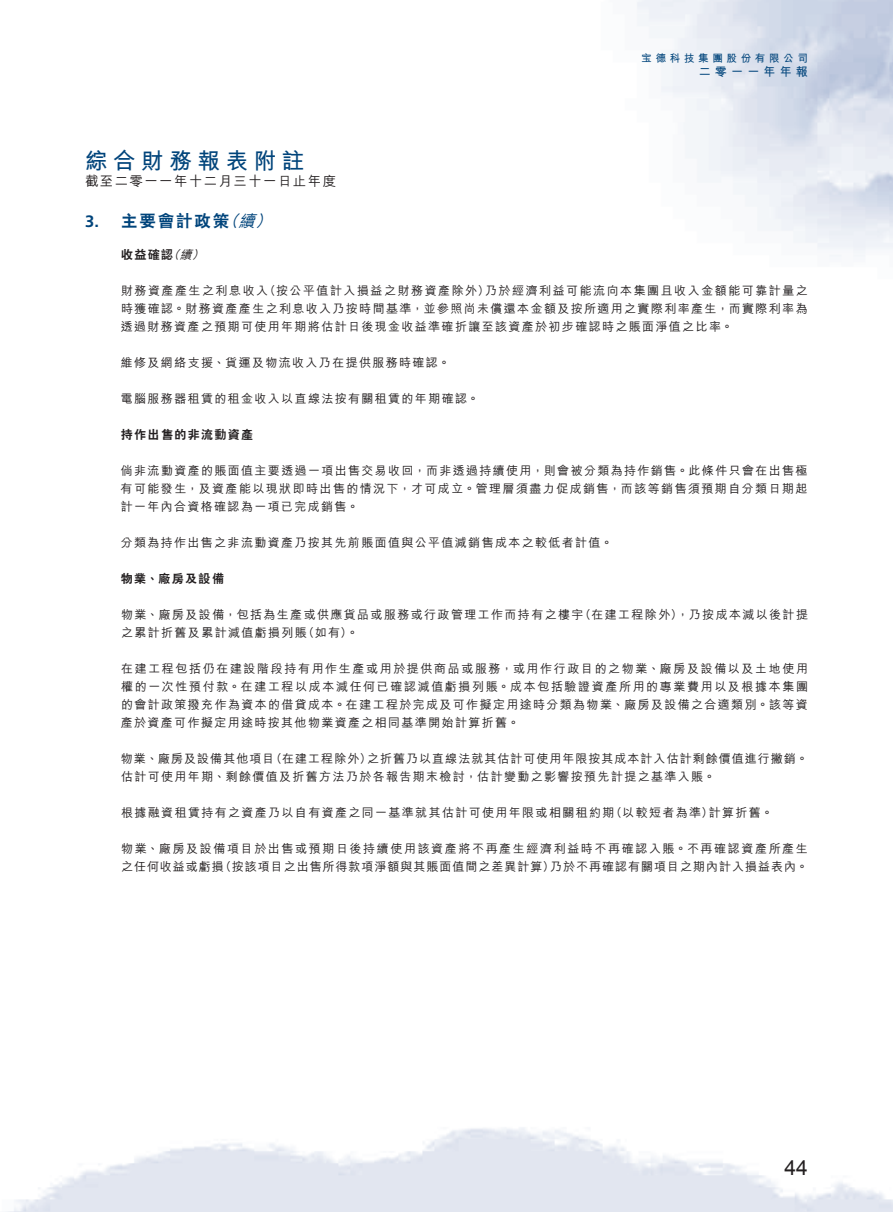
<style>
.page{position:relative;width:893px;height:1212px;background:#fff}
.page>*{position:absolute;margin:0;border:0;box-sizing:border-box;transform-origin:0 0}
.t1{font:700 22.5px "M Hei HK";letter-spacing:.25em;color:#00447b}
.t2{font:21px "Arial";color:#231f20}
.t3{font:800 16.5px "C Hei 2 HK";letter-spacing:.115em;color:#00447b}
.t4{font:italic 500 16.5px "M Hei HK";color:#00447b}
.t5{font:700 16.5px "Frutiger LT Std";color:#00447b}
.t6{font:500 13.5px "M Hei HK";letter-spacing:.1em;color:#231f20}
.t7{font:500 12px/18px "M Hei HK";letter-spacing:.115em;color:#231f20}
.t8{font:500 12px/18px "M Hei HK";letter-spacing:.135em;color:#231f20;text-align:right}
.t9{font:500 12px "M Hei HK";letter-spacing:.085em;color:#231f20}
.t10{font:500 12px "M Hei HK";letter-spacing:.08em;color:#231f20}
.t11{font:800 12px "C Hei 2 HK";letter-spacing:.115em;color:#231f20}
.t12{font:700 12px "M Hei HK";letter-spacing:.35em;color:#00447b}
.t13{font:italic 500 12px "M Hei HK";color:#231f20}
.t14{font:700 10.5px "M Hei HK";letter-spacing:.35em;color:#00447b}
</style>
<div class="page">
<h1 class="t1" style="left:85px;top:144px;width:221px">綜合財務報表附註</h1>
<p class="t6" style="left:85px;top:172px;width:253px">截至二零一一年十二月三十一日止年度</p>
<h3 class="t4" style="left:255px;top:209px;width:24px">(</h3>
<h3 class="t3" style="left:121px;top:210px;width:110px">主要會計政策</h3>
<h3 class="t4" style="left:222px;top:209px;width:24px">（</h3>
<h3 class="t4" style="left:239px;top:209px;width:24px">續</h3>
<h3 class="t5" style="left:85px;top:212px;width:15px">3.</h3>
<p class="t11" style="left:121px;top:247px;width:54px">收益確認</p>
<p class="t13" style="left:192px;top:246px;width:18px">(</p>
<p class="t13" style="left:168px;top:246px;width:18px">（</p>
<p class="t13" style="left:180px;top:246px;width:18px">續</p>
<p class="t14" style="left:641px;top:50px;width:168px">宝德科技集團股份有限公司</p>
<p class="t12" style="left:699px;top:63px;width:111px">二零一一年年報</p>
<p class="t7" style="left:485px;top:281px;width:324px">乃於經濟利益可能流向本集團且收入金額能可靠計量之</p>
<p class="t7" style="left:264px;top:281px;width:227px">（按公平值計入損益之財務資產除外）</p>
<p class="t7" style="left:121px;top:281px;width:688px">財務資產產生之利息收入<br>時獲確認。財務資產產生之利息收入乃按時間基準，並參照尚未償還本金額及按所適用之實際利率產生，而實際利率為透過財務資產之預期可使用年期將估計日後現金收益準確折讓至該資產於初步確認時之賬面淨值之比率。</p>
<p class="t7" style="left:121px;top:353px;width:331px">維修及網絡支援、貨運及物流收入乃在提供服務時確認。</p>
<p class="t7" style="left:121px;top:389px;width:360px">電腦服務器租賃的租金收入以直線法按有關租賃的年期確認。</p>
<p class="t11" style="left:121px;top:427px;width:134px">持作出售的非流動資產</p>
<p class="t7" style="left:121px;top:461px;width:688px;text-align:justify">倘非流動資產的賬面值主要透過一項出售交易收回，而非透過持續使用，則會被分類為持作銷售。此條件只會在出售極有可能發生，及資產能以現狀即時出售的情況下，才可成立。管理層須盡力促成銷售，而該等銷售須預期自分類日期起計一年內合資格確認為一項已完成銷售。</p>
<p class="t7" style="left:121px;top:533px;width:494px">分類為持作出售之非流動資產乃按其先前賬面值與公平值減銷售成本之較低者計值。</p>
<p class="t11" style="left:121px;top:571px;width:105px">物業、廠房及設備</p>
<p class="t7" style="left:579px;top:605px;width:230px">（在建工程除外，）乃按成本減以後計提</p>
<p class="t7" style="left:303px;top:605px;width:282px;text-indent:-182px">物業、廠房及設備，包括為生產或供應貨品或服務或行政管理工作而持有之樓宇（如有。(</p>
<p class="t7" style="left:121px;top:623px;width:187px">之累計折舊及累計減值虧損列賬</p>
<p class="t7" style="left:121px;top:659px;width:689px;text-align:justify">在建工程包括仍在建設階段持有用作生產或用於提供商品或服務，或用作行政目的之物業、廠房及設備以及土地使用權的一次性預付款。在建工程以成本減任何已確認減值虧損列賬。成本包括驗證資產所用的專業費用以及根據本集團的會計政策撥充作為資本的借貸成本。在建工程於完成及可作擬定用途時分類為物業、廠房及設備之合適類別。該等資產於資產可作擬定用途時按其他物業資產之相同基準開始計算折舊。</p>
<p class="t9" style="left:367px;top:750px;width:442px">之折舊乃以直線法就其估計可使用年限按其成本計入估計剩餘價值進行撇銷。</p>
<p class="t7" style="left:270px;top:749px;width:103px">（在建工程除外）</p>
<p class="t7" style="left:121px;top:749px;width:596px">物業、廠房及設備其他項目<br>估計可使用年期、剩餘價值及折舊方法乃於各報告期末檢討，估計變動之影響按預先計提之基準入賬。</p>
<p class="t7" style="left:709px;top:803px;width:66px">計算折舊。</p>
<p class="t7" style="left:610px;top:803px;width:104px">（以較短者為準）</p>
<p class="t7" style="left:121px;top:803px;width:495px">根據融資租賃持有之資產乃以自有資產之同一基準就其估計可使用年限或相關租約期</p>
<p class="t8" style="left:121px;top:839px;width:689px">物業、廠房及設備項目於出售或預期日後持續使用該資產將不再產生經濟利益時不再確認入賬。不再確認資產所產生乃於不再確認有關項目之期內計入損益表內。</p>
<p class="t10" style="left:220px;top:858px;width:336px">（按該項目之出售所得款項淨額與其賬面值間之差異計算）</p>
<p class="t10" style="left:121px;top:858px;width:104px">之任何收益或虧損</p>
<h2 class="t2" style="left:784px;top:1154px;width:25px">44</h2>
</div>
